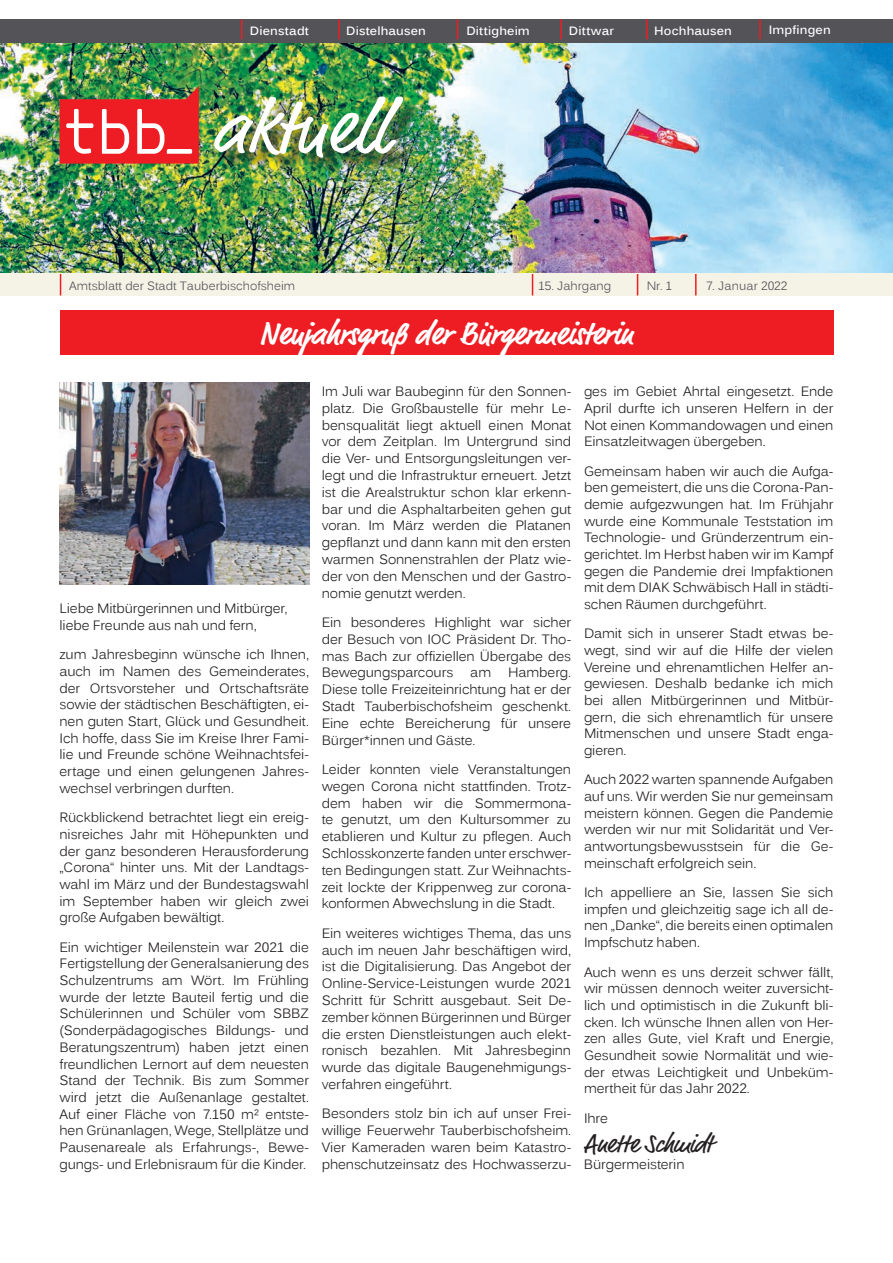
<style>
.page{position:relative;width:893px;height:1263px;background:#fff}
.page>*{position:absolute;margin:0;border:0;box-sizing:border-box;transform-origin:0 0}
.t1{font:76.2px "Market Web";color:#fff}
.t2{font:700 31.95px "Market Pro";color:#fff}
.t3{font:25.5px "Market Web";letter-spacing:-.02em;color:#231f20}
.t4{font:13.5px/16.6px "Kalinga";letter-spacing:-.01em;color:#231f20;text-align:justify}
.t5{font:12px "Kalinga";color:#545358}
.t6{font:700 12px "Kalinga";letter-spacing:.015em;color:#fff}
</style>
<div class="page">
<img style="left:0;top:42px;width:893px;height:231px">
<div style="left:0;top:273px;width:893px;height:22px;background:#f4f3e6"></div>
<div style="left:0;top:19px;width:893px;height:23px;background:#545358"></div>
<div style="left:217px;top:100px;width:204px;height:76px;background:#231f20;opacity:.75"></div>
<svg style="left:532px;top:274px;width:1px;height:21px"></svg>
<svg style="left:60px;top:274px;width:1px;height:21px"></svg>
<hr style="left:338px;top:19px;width:2px;height:20px;background:#ee1d23">
<svg style="left:241px;top:19px;width:1px;height:20px"></svg>
<svg style="left:457px;top:19px;width:1px;height:20px"></svg>
<hr style="left:560px;top:19px;width:2px;height:20px;background:#ee1d23">
<svg style="left:646px;top:19px;width:1px;height:20px"></svg>
<hr style="left:759px;top:19px;width:2px;height:20px;background:#ee1d23">
<svg style="left:637px;top:274px;width:1px;height:21px"></svg>
<hr style="left:695px;top:274px;width:2px;height:21px;background:#ee1d23">
<img style="left:60px;top:86px;width:139px;height:78px">
<div style="left:60px;top:310px;width:773px;height:45px;background:#ee1d23"></div>
<img style="left:60px;top:383px;width:249px;height:202px">
<p class="t6" style="left:250px;top:23px;width:61px">Dienstadt</p>
<p class="t6" style="left:346px;top:23px;width:81px">Distelhausen</p>
<p class="t6" style="left:466px;top:23px;width:65px">Dittigheim</p>
<p class="t6" style="left:569px;top:23px;width:47px">Dittwar</p>
<p class="t6" style="left:654px;top:23px;width:79px">Hochhausen</p>
<p class="t6" style="left:769px;top:22px;width:64px">Impfingen</p>
<h1 class="t1" style="left:212px;top:82px;width:179px">aktuell</h1>
<p class="t5" style="left:69px;top:278px;width:227px">Amtsblatt der Stadt Tauberbischofsheim</p>
<p class="t5" style="left:538px;top:278px;width:74px">15. Jahrgang</p>
<h2 class="t2" style="left:260px;top:311px;width:375px">Neujahrsgruß der Bürgermeisterin</h2>
<p class="t5" style="left:647px;top:278px;width:27px">Nr. 1</p>
<p class="t5" style="left:706px;top:278px;width:83px">7. Januar 2022</p>
<p class="t4" style="left:60px;top:601px;width:229px">Liebe Mitbürgerinnen und Mitbürger, liebe Freunde aus nah und fern,</p>
<p class="t4" style="left:60px;top:647px;width:251px">zum Jahresbeginn wünsche ich Ihnen, auch im Namen des Gemeinderates, der Ortsvorsteher und Ortschaftsräte sowie der städtischen Beschäftigten, ei&shy;nen guten Start, Glück und Gesundheit.<br>Ich hoffe, dass Sie im Kreise Ihrer Fami&shy;lie und Freunde schöne Weihnachtsfei&shy;ertage und einen gelungenen Jahres&shy;wechsel verbringen durften.</p>
<p class="t4" style="left:60px;top:810px;width:251px">Rückblickend betrachtet liegt ein ereig&shy;nisreiches Jahr mit Höhepunkten und der ganz besonderen Herausforderung „Corona“ hinter uns. Mit der Landtags&shy;wahl im März und der Bundestagswahl im September haben wir gleich zwei große Aufgaben bewältigt.</p>
<p class="t4" style="left:60px;top:940px;width:251px">Ein wichtiger Meilenstein war 2021 die Fertigstellung der Generalsanierung des Schulzentrums am Wört. Im Frühling wurde der letzte Bauteil fertig und die Schülerinnen und Schüler vom SBBZ (Sonderpädagogisches Bildungs- und Beratungszentrum) haben jetzt einen freundlichen Lernort auf dem neuesten Stand der Technik. Bis zum Sommer wird jetzt die Außenanlage gestaltet.<br>Auf einer Fläche von 7.150 m² entste&shy;hen Grünanlagen, Wege, Stellplätze und Pausenareale als Erfahrungs-, Bewe&shy;gungs- und Erlebnisraum für die Kinder.</p>
<p class="t4" style="left:322px;top:384px;width:251px">Im Juli war Baubeginn für den Sonnen&shy;platz. Die Großbaustelle für mehr Le&shy;bensqualität liegt aktuell einen Monat vor dem Zeitplan. Im Untergrund sind die Ver- und Entsorgungsleitungen ver&shy;legt und die Infrastruktur erneuert. Jetzt ist die Arealstruktur schon klar erkenn&shy;bar und die Asphaltarbeiten gehen gut voran. Im März werden die Platanen gepflanzt und dann kann mit den ersten warmen Sonnenstrahlen der Platz wie&shy;der von den Menschen und der Gastro&shy;nomie genutzt werden.</p>
<p class="t4" style="left:322px;top:615px;width:251px">Ein besonderes Highlight war sicher der Besuch von IOC Präsident Dr. Tho&shy;mas Bach zur offiziellen Übergabe des Bewegungsparcours</p>
<p class="t4" style="left:322px;top:665px;width:251px;text-indent:186px">Hamberg.<br>Diese tolle Freizeiteinrichtung hat er der Stadt Tauberbischofsheim geschenkt.<br>Eine echte Bereicherung für unsere Bürger*innen und Gäste.</p>
<p class="t4" style="left:322px;top:762px;width:251px">Leider konnten viele Veranstaltungen wegen Corona nicht stattfinden. Trotz&shy;dem haben wir die Sommermona&shy;te genutzt, um den Kultursommer zu etablieren und Kultur zu pflegen. Auch Schlosskonzerte fanden unter erschwer&shy;ten Bedingungen statt. Zur Weihnachts&shy;zeit lockte der Krippenweg zur corona&shy;konformen Abwechslung in die Stadt.</p>
<p class="t4" style="left:322px;top:926px;width:251px">Ein weiteres wichtiges Thema, das uns auch im neuen Jahr beschäftigen wird, ist die Digitalisierung. Das Angebot der Online-Service-Leistungen wurde 2021<br>Schritt für Schritt ausgebaut. Seit De&shy;zember können Bürgerinnen und Bürger die ersten Dienstleistungen auch elekt&shy;ronisch bezahlen. Mit Jahresbeginn wurde das digitale Baugenehmigungs&shy;verfahren eingeführt.</p>
<p class="t4" style="left:322px;top:1106px;width:251px">Besonders stolz bin ich auf unser Frei&shy;willige Feuerwehr Tauberbischofsheim.<br>Vier Kameraden waren beim Katastro&shy;phenschutzeinsatz des Hochwasserzu-</p>
<p class="t4" style="left:470px;top:666px;width:22px">am</p>
<p class="t4" style="left:584px;top:384px;width:251px">ges im Gebiet Ahrtal eingesetzt. Ende April durfte ich unseren Helfern in der Not einen Kommandowagen und einen Einsatzleitwagen übergeben.</p>
<p class="t4" style="left:584px;top:464px;width:251px">Gemeinsam haben wir auch die Aufga&shy;ben gemeistert, die uns die Corona-Pan&shy;demie aufgezwungen hat. Im Frühjahr wurde eine Kommunale Teststation im Technologie- und Gründerzentrum ein&shy;gerichtet. Im Herbst haben wir im Kampf gegen die Pandemie drei Impfaktionen mit dem DIAK Schwäbisch Hall in städti&shy;schen Räumen durchgeführt.</p>
<p class="t4" style="left:584px;top:626px;width:251px">Damit sich in unserer Stadt etwas be&shy;wegt, sind wir auf die Hilfe der vielen Vereine und ehrenamtlichen Helfer an&shy;gewiesen. Deshalb bedanke ich mich bei allen Mitbürgerinnen und Mitbür&shy;gern, die sich ehrenamtlich für unsere Mitmenschen und unsere Stadt enga&shy;gieren.</p>
<p class="t4" style="left:584px;top:773px;width:251px">Auch 2022 warten spannende Aufgaben auf uns. Wir werden Sie nur gemeinsam meistern können. Gegen die Pandemie werden wir nur mit Solidarität und Ver&shy;antwortungsbewusstsein für die Ge&shy;meinschaft erfolgreich sein.</p>
<p class="t4" style="left:584px;top:885px;width:251px">Ich appelliere an Sie, lassen Sie sich impfen und gleichzeitig sage ich all de&shy;nen „Danke“, die bereits einen optimalen Impfschutz haben.</p>
<p class="t4" style="left:584px;top:965px;width:251px">Auch wenn es uns derzeit schwer fällt, wir müssen dennoch weiter zuversicht&shy;lich und optimistisch in die Zukunft bli&shy;cken. Ich wünsche Ihnen allen von Her&shy;zen alles Gute, viel Kraft und Energie, Gesundheit sowie Normalität und wie&shy;der etwas Leichtigkeit und Unbeküm&shy;mertheit für das Jahr 2022.</p>
<p class="t4" style="left:584px;top:1111px;width:25px">Ihre</p>
<h3 class="t3" style="left:584px;top:1129px;width:130px">Anette Schmidt</h3>
<p class="t4" style="left:584px;top:1157px;width:102px">Bürgermeisterin</p>
</div>
